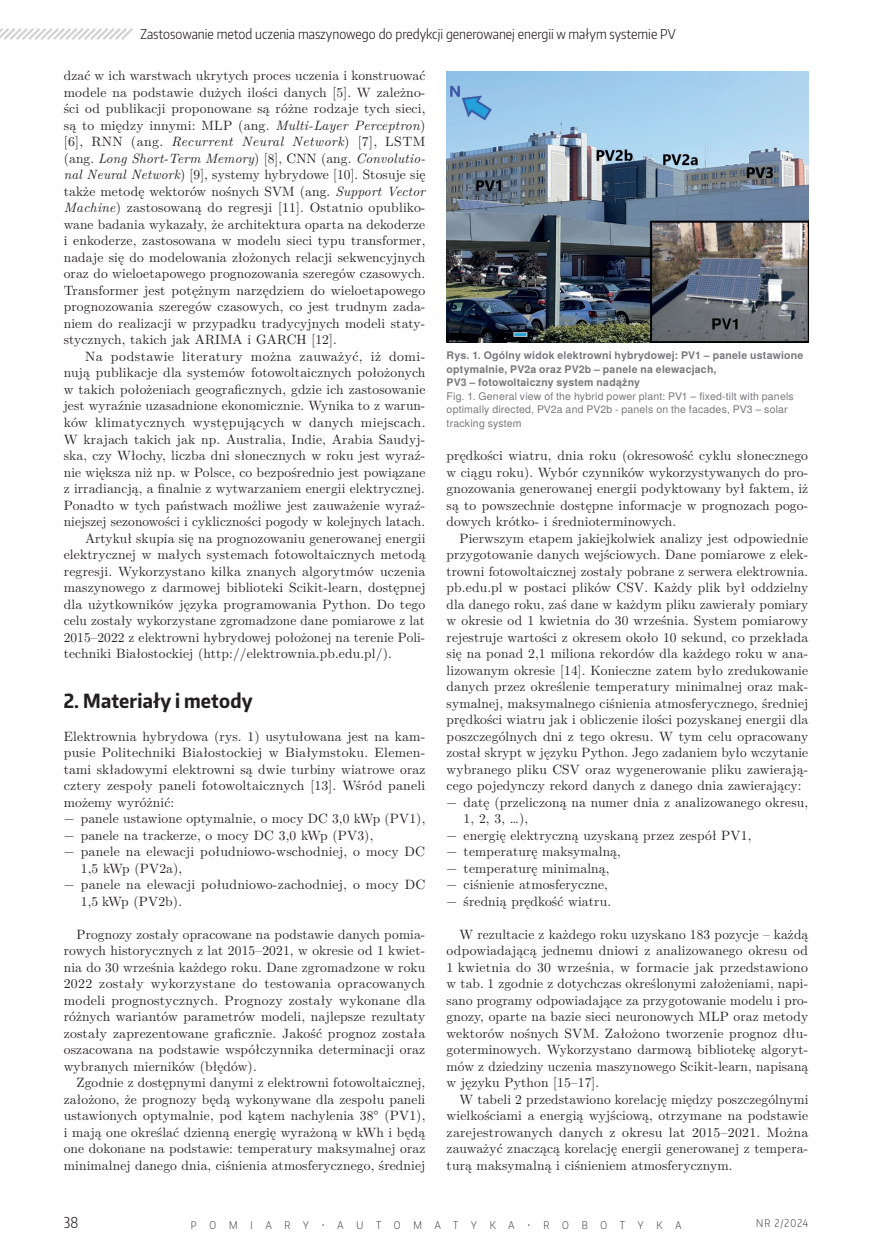
<style>
.page{position:relative;width:872px;height:1255px;background:#fff}
.page>*{position:absolute;margin:0;border:0;box-sizing:border-box;transform-origin:0 0}
.t1{font:700 19.5px "Encode Sans Condensed";letter-spacing:.01em;color:#231f20}
.t2{font:300 15px "Encode Sans Condensed";color:#231f20}
.t3{font:13.5px/16.5px "LM Roman 10";letter-spacing:.01em;color:#231f20;text-align:justify}
.t4{font:300 13.5px "Encode Sans Condensed";color:#231f20}
.t5{font:13.5px "LM Roman 10";letter-spacing:.03em;color:#231f20}
.t6{font:10.5px/13.5px "Te X Gyre Heros";letter-spacing:.015em;color:#76787b}
.t7{font:700 10.5px/13.5px "Te X Gyre Heros";letter-spacing:.02em;color:#76787b}
.t8{font:200 10.5px "Encode Sans Condensed";letter-spacing:1.225em;color:#231f20}
.s1{font-style:italic}
</style>
<div class="page">
<img style="left:446px;top:71px;width:362px;height:271px">
<svg style="left:0;top:28px;width:133px;height:12px"></svg>
<p class="t4" style="left:140px;top:25px;width:537px">Zastosowanie metod uczenia maszynowego do predykcji generowanej energii w małym systemie PV</p>
<p class="t3" style="left:64px;top:66px;width:363px">dzać w ich warstwach ukrytych proces uczenia i konstruować modele na podstawie dużych ilości danych [5]. W zależno&shy;ści od publikacji proponowane są różne rodzaje tych sieci, są to między innymi: MLP (ang. <span class="s1">Multi-Layer Perceptron</span>) [6], RNN (ang. <span class="s1">Recurrent Neural Network</span>) [7], LSTM (ang. <span class="s1">Long Short-Term Memory</span>) [8], CNN (ang. <span class="s1">Convolutio&shy;nal Neural Network</span>) [9], systemy hybrydowe [10]. Stosuje się także metodę wektorów nośnych SVM (ang. <span class="s1">Support Vector Machine</span>) zastosowaną do regresji [11]. Ostatnio opubliko&shy;wane badania wykazały, że architektura oparta na dekoderze i enkoderze, zastosowana w modelu sieci typu transformer, nadaje się do modelowania złożonych relacji sekwencyjnych oraz do wieloetapowego prognozowania szeregów czasowych.<br>Transformer jest potężnym narzędziem do wieloetapowego prognozowania szeregów czasowych, co jest trudnym zada&shy;niem do realizacji w przypadku tradycyjnych modeli staty&shy;stycznych, takich jak ARIMA i GARCH [12].</p>
<p class="t5" style="left:85px;top:346px;width:342px">Na podstawie literatury można zauważyć, iż domi-</p>
<p class="t3" style="left:64px;top:363px;width:363px">nują publikacje dla systemów fotowoltaicznych położonych</p>
<p class="t3" style="left:64px;top:380px;width:363px">w takich położeniach geograficznych, gdzie ich zastosowanie</p>
<p class="t3" style="left:64px;top:396px;width:363px">jest wyraźnie uzasadnione ekonomicznie. Wynika to z warun-</p>
<p class="t3" style="left:64px;top:413px;width:363px">ków klimatycznych występujących w danych miejscach.</p>
<p class="t3" style="left:64px;top:429px;width:363px">W krajach takich jak np. Australia, Indie, Arabia Saudyj-</p>
<p class="t3" style="left:64px;top:446px;width:363px">ska, czy Włochy, liczba dni słonecznych w roku jest wyraź-</p>
<p class="t3" style="left:64px;top:462px;width:363px">nie większa niż np. w Polsce, co bezpośrednio jest powiązane</p>
<p class="t3" style="left:64px;top:479px;width:363px">z irradiancją, a finalnie z wytwarzaniem energii elektrycznej.</p>
<p class="t3" style="left:64px;top:495px;width:363px">Ponadto w tych państwach możliwe jest zauważenie wyraź-</p>
<p class="t3" style="left:64px;top:512px;width:363px">niejszej sezonowości i cykliczności pogody w kolejnych latach.</p>
<p class="t3" style="left:85px;top:528px;width:342px">Artykuł skupia się na prognozowaniu generowanej energii</p>
<p class="t3" style="left:64px;top:545px;width:363px">elektrycznej w małych systemach fotowoltaicznych metodą</p>
<p class="t3" style="left:64px;top:561px;width:363px">regresji. Wykorzystano kilka znanych algorytmów uczenia</p>
<p class="t3" style="left:64px;top:578px;width:363px">maszynowego z darmowej biblioteki Scikit-learn, dostępnej</p>
<p class="t3" style="left:64px;top:594px;width:363px">dla użytkowników języka programowania Python. Do tego</p>
<p class="t3" style="left:64px;top:611px;width:363px">celu zostały wykorzystane zgromadzone dane pomiarowe z lat</p>
<p class="t3" style="left:64px;top:627px;width:363px">2015–2022 z elektrowni hybrydowej położonej na terenie Poli-</p>
<p class="t3" style="left:64px;top:644px;width:329px">techniki Białostockiej (http://elektrownia.pb.edu.pl/).</p>
<h1 class="t1" style="left:64px;top:687px;width:190px">2. Materiały i metody</h1>
<p class="t3" style="left:64px;top:726px;width:363px">Elektrownia hybrydowa (rys. 1) usytułowana jest na kam-</p>
<p class="t3" style="left:64px;top:743px;width:363px">pusie Politechniki Białostockiej w Białymstoku. Elemen-</p>
<p class="t3" style="left:64px;top:759px;width:363px">tami składowymi elektrowni są dwie turbiny wiatrowe oraz</p>
<p class="t3" style="left:64px;top:776px;width:363px">cztery zespoły paneli fotowoltaicznych [13]. Wśród paneli</p>
<p class="t3" style="left:64px;top:792px;width:112px">możemy wyróżnić:</p>
<p class="t3" style="left:64px;top:809px;width:363px">− panele ustawione optymalnie, o mocy DC 3,0 kWp (PV1),</p>
<p class="t3" style="left:64px;top:825px;width:311px">− panele na trackerze, o mocy DC 3,0 kWp (PV3),</p>
<p class="t3" style="left:64px;top:842px;width:363px">− panele na elewacji południowo-wschodniej, o mocy DC</p>
<p class="t3" style="left:81px;top:858px;width:103px">1,5 kWp (PV2a),</p>
<p class="t3" style="left:64px;top:875px;width:363px">− panele na elewacji południowo-zachodniej, o mocy DC</p>
<p class="t3" style="left:81px;top:891px;width:103px">1,5 kWp (PV2b).</p>
<p class="t3" style="left:64px;top:924px;width:363px;text-indent:13px">Prognozy zostały opracowane na podstawie danych pomia&shy;rowych historycznych z lat 2015–2021, w okresie od 1 kwiet&shy;nia do 30 września każdego roku. Dane zgromadzone w roku 2022 zostały wykorzystane do testowania opracowanych modeli prognostycznych. Prognozy zostały wykonane dla różnych wariantów parametrów modeli, najlepsze rezultaty zostały zaprezentowane graficznie. Jakość prognoz została oszacowana na podstawie współczynnika determinacji oraz wybranych mierników (błędów).</p>
<p class="t3" style="left:64px;top:1073px;width:363px;text-indent:13px">Zgodnie z dostępnymi danymi z elektrowni fotowoltaicznej, założono, że prognozy będą wykonywane dla zespołu paneli ustawionych optymalnie, pod kątem nachylenia 38° (PV1), i mają one określać dzienną energię wyrażoną w kWh i będą one dokonane na podstawie: temperatury maksymalnej oraz minimalnej danego dnia, ciśnienia atmosferycznego, średniej</p>
<p class="t7" style="left:446px;top:348px;width:358px">Rys. 1. Ogólny widok elektrowni hybrydowej: PV1 – panele ustawione optymalnie, PV2a oraz PV2b – panele na elewacjach,<br>PV3 – fotowoltaiczny system nadążny</p>
<p class="t6" style="left:446px;top:388px;width:349px">Fig. 1. General view of the hybrid power plant: PV1 – fixed-tilt with panels optimally directed, PV2a and PV2b - panels on the facades, PV3 – solar tracking system</p>
<p class="t3" style="left:446px;top:446px;width:363px">prędkości wiatru, dnia roku (okresowość cyklu słonecznego w ciągu roku). Wybór czynników wykorzystywanych do pro&shy;gnozowania generowanej energii podyktowany był faktem, iż są to powszechnie dostępne informacje w prognozach pogo&shy;dowych krótko- i średnioterminowych.</p>
<p class="t3" style="left:459px;top:528px;width:350px">Pierwszym etapem jakiejkolwiek analizy jest odpowiednie</p>
<p class="t3" style="left:446px;top:545px;width:363px">przygotowanie danych wejściowych. Dane pomiarowe z elek-</p>
<p class="t3" style="left:446px;top:561px;width:363px">trowni fotowoltaicznej zostały pobrane z serwera elektrownia.</p>
<p class="t3" style="left:446px;top:578px;width:363px">pb.edu.pl w postaci plików CSV. Każdy plik był oddzielny</p>
<p class="t3" style="left:446px;top:594px;width:363px">dla danego roku, zaś dane w każdym pliku zawierały pomiary</p>
<p class="t3" style="left:446px;top:611px;width:363px">w okresie od 1 kwietnia do 30 września. System pomiarowy</p>
<p class="t3" style="left:446px;top:627px;width:363px">rejestruje wartości z okresem około 10 sekund, co przekłada</p>
<p class="t3" style="left:446px;top:644px;width:363px">się na ponad 2,1 miliona rekordów dla każdego roku w ana-</p>
<p class="t3" style="left:446px;top:660px;width:363px">lizowanym okresie [14]. Konieczne zatem było zredukowanie</p>
<p class="t3" style="left:446px;top:677px;width:363px">danych przez określenie temperatury minimalnej oraz mak-</p>
<p class="t3" style="left:446px;top:693px;width:363px">symalnej, maksymalnego ciśnienia atmosferycznego, średniej</p>
<p class="t3" style="left:446px;top:710px;width:363px">prędkości wiatru jak i obliczenie ilości pozyskanej energii dla</p>
<p class="t3" style="left:446px;top:726px;width:363px">poszczególnych dni z tego okresu. W tym celu opracowany</p>
<p class="t3" style="left:446px;top:743px;width:363px">został skrypt w języku Python. Jego zadaniem było wczytanie</p>
<p class="t3" style="left:446px;top:759px;width:363px">wybranego pliku CSV oraz wygenerowanie pliku zawierają-</p>
<p class="t3" style="left:446px;top:776px;width:356px">cego pojedynczy rekord danych z danego dnia zawierający:</p>
<p class="t3" style="left:446px;top:792px;width:363px">− datę (przeliczoną na numer dnia z analizowanego okresu,</p>
<p class="t3" style="left:463px;top:809px;width:66px">1, 2, 3, …),</p>
<p class="t3" style="left:446px;top:825px;width:306px">− energię elektryczną uzyskaną przez zespół PV1,</p>
<p class="t3" style="left:446px;top:842px;width:176px">− temperaturę maksymalną,</p>
<p class="t3" style="left:446px;top:858px;width:164px">− temperaturę minimalną,</p>
<p class="t3" style="left:446px;top:875px;width:163px">− ciśnienie atmosferyczne,</p>
<p class="t3" style="left:446px;top:891px;width:166px">− średnią prędkość wiatru.</p>
<p class="t3" style="left:446px;top:924px;width:363px;text-indent:13px">W rezultacie z każdego roku uzyskano 183 pozycje – każdą odpowiadającą jednemu dniowi z analizowanego okresu od 1 kwietnia do 30 września, w formacie jak przedstawiono w tab. 1 zgodnie z dotychczas określonymi założeniami, napi&shy;sano programy odpowiadające za przygotowanie modelu i pro&shy;gnozy, oparte na bazie sieci neuronowych MLP oraz metody wektorów nośnych SVM. Założono tworzenie prognoz dłu&shy;goterminowych. Wykorzystano darmową bibliotekę algoryt&shy;mów z dziedziny uczenia maszynowego Scikit-learn, napisaną w języku Python [15–17].</p>
<p class="t3" style="left:446px;top:1089px;width:363px;text-indent:13px">W tabeli 2 przedstawiono korelację między poszczególnymi wielkościami a energią wyjściową, otrzymane na podstawie zarejestrowanych danych z okresu lat 2015–2021. Można zauważyć znaczącą korelację energii generowanej z tempera&shy;turą maksymalną i ciśnieniem atmosferycznym.</p>
<p class="t2" style="left:64px;top:1212px;width:16px">38</p>
<p class="t8" style="left:191px;top:1217px;width:492px">POMIARY•AUTOMATYKA•ROBOTYKA</p>
<p class="t8" style="left:756px;top:1216px;width:53px">NR 2/2024</p>
</div>
